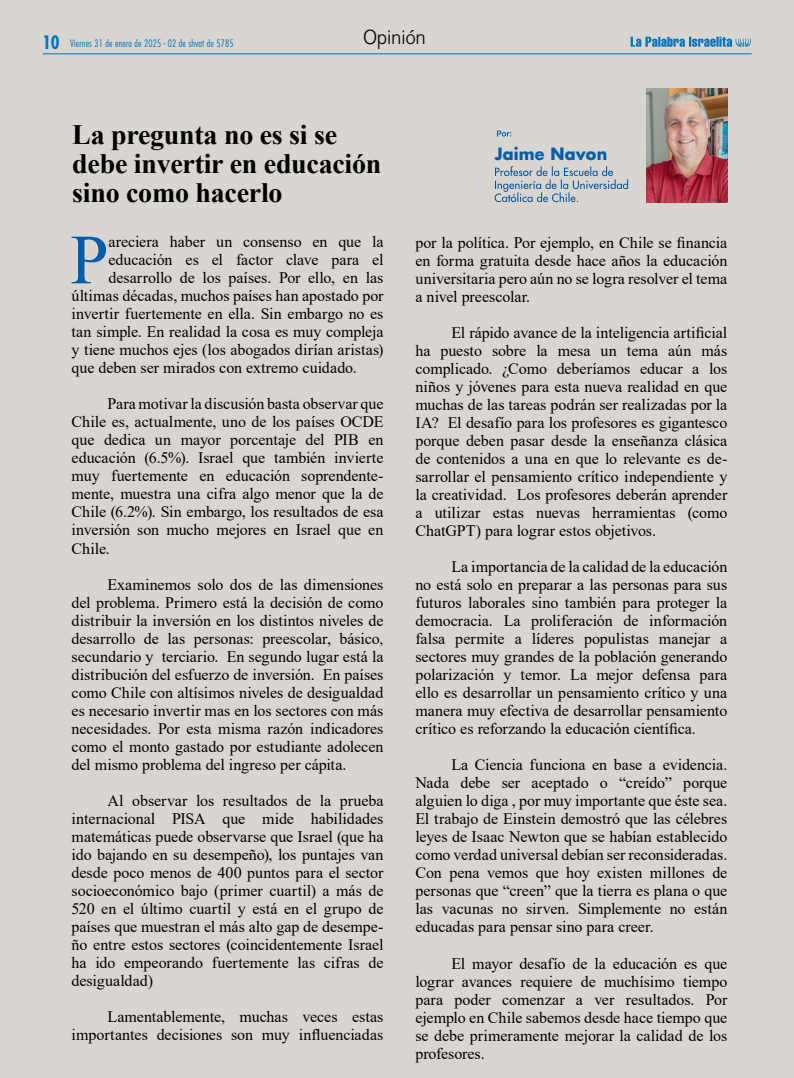
<style>
.page{position:relative;width:794px;height:1078px;background:#fff}
.page>*{position:absolute;margin:0;border:0;box-sizing:border-box;transform-origin:0 0}
.t1{font:70.4px "Times New Roman";color:#005da9}
.t2{font:700 28px/29px "Times New Roman";letter-spacing:-.01em;color:#000}
.t3{font:300 20px "Akzidenz Grotesk BQ";letter-spacing:-.01em;color:#000}
.t4{font:700 16.5px "Futura Std";letter-spacing:.01em;color:#005da9}
.t5{font:16px/18px "Times New Roman";letter-spacing:-.005em;color:#000;text-align:justify}
.t6{font:300 condensed 10px "Futura Std";letter-spacing:.02em;color:#0075bf}
.s1{font-weight:700;font-size:18px}
</style>
<div class="page">
<div style="left:0;top:0;width:794px;height:1077px;background:#d9d6d1"></div>
<hr style="left:43px;top:53px;width:708px;height:1px;background:#0075bf">
<svg style="left:630px;top:37px;width:121px;height:10px"></svg>
<svg style="left:494px;top:166px;width:134px;height:36px"></svg>
<svg style="left:497px;top:130px;width:14px;height:6px"></svg>
<img style="left:646px;top:89px;width:81px;height:113px">
<p class="t6" style="left:43px;top:38px;width:193px"><span class="s1">10</span> Viernes 31 de enero de 2025 - 02 de shvat de 5785</p>
<p class="t3" style="left:363px;top:26px;width:64px">Opinión</p>
<h2 class="t2" style="left:72px;top:119px;width:311px">La pregunta no es si se debe invertir en educación sino como hacerlo</h2>
<h1 class="t1" style="left:70px;top:210px;width:39px">P</h1>
<p class="t5" style="left:108px;top:232px;width:276px">areciera haber un consenso en que la</p>
<p class="t5" style="left:108px;top:250px;width:276px">educación es el factor clave para el</p>
<p class="t5" style="left:108px;top:268px;width:277px">desarrollo de los países. Por ello, en las</p>
<p class="t5" style="left:72px;top:286px;width:313px">últimas décadas, muchos países han apostado por</p>
<p class="t5" style="left:72px;top:304px;width:313px">invertir fuertemente en ella. Sin embargo no es</p>
<p class="t5" style="left:72px;top:322px;width:313px">tan simple. En realidad la cosa es muy compleja</p>
<p class="t5" style="left:72px;top:340px;width:313px">y tiene muchos ejes (los abogados dirían aristas)</p>
<p class="t5" style="left:72px;top:358px;width:287px">que deben ser mirados con extremo cuidado.</p>
<p class="t5" style="left:72px;top:394px;width:313px;text-indent:36px">Para motivar la discusión basta observar que Chile es, actualmente, uno de los países OCDE que dedica un mayor porcentaje del PIB en educación (6.5%). Israel que también invierte muy fuertemente en educación soprendente&shy;mente, muestra una cifra algo menor que la de Chile (6.2%). Sin embargo, los resultados de esa inversión son mucho mejores en Israel que en Chile.</p>
<p class="t5" style="left:72px;top:574px;width:313px;text-indent:36px">Examinemos solo dos de las dimensiones del problema. Primero está la decisión de como distribuir la inversión en los distintos niveles de desarrollo de las personas: preescolar, básico, secundario y terciario. En segundo lugar está la distribución del esfuerzo de inversión. En países como Chile con altísimos niveles de desigualdad es necesario invertir mas en los sectores con más necesidades. Por esta misma razón indicadores como el monto gastado por estudiante adolecen del mismo problema del ingreso per cápita.</p>
<p class="t5" style="left:72px;top:790px;width:313px;text-indent:36px">Al observar los resultados de la prueba internacional PISA que mide habilidades matemáticas puede observarse que Israel (que ha ido bajando en su desempeño), los puntajes van desde poco menos de 400 puntos para el sector socioeconómico bajo (primer cuartil) a más de 520 en el último cuartil y está en el grupo de países que muestran el más alto gap de desempe&shy;ño entre estos sectores (coincidentemente Israel ha ido empeorando fuertemente las cifras de desigualdad)</p>
<p class="t5" style="left:72px;top:1006px;width:313px;text-align:right">Lamentablemente, muchas veces estas importantes decisiones son muy influenciadas</p>
<p class="t4" style="left:495px;top:142px;width:114px">Jaime Navon</p>
<p class="t5" style="left:415px;top:233px;width:313px">por la política. Por ejemplo, en Chile se financia en forma gratuita desde hace años la educación universitaria pero aún no se logra resolver el tema a nivel preescolar.</p>
<p class="t5" style="left:415px;top:323px;width:313px;text-indent:36px">El rápido avance de la inteligencia artificial ha puesto sobre la mesa un tema aún más complicado. ¿Como deberíamos educar a los niños y jóvenes para esta nueva realidad en que muchas de las tareas podrán ser realizadas por la IA? El desafío para los profesores es gigantesco porque deben pasar desde la enseñanza clásica de contenidos a una en que lo relevante es de&shy;sarrollar el pensamiento crítico independiente y la creatividad. Los profesores deberán aprender a utilizar estas nuevas herramientas (como ChatGPT) para lograr estos objetivos.</p>
<p class="t5" style="left:415px;top:557px;width:313px;text-indent:36px">La importancia de la calidad de la educación no está solo en preparar a las personas para sus futuros laborales sino también para proteger la democracia. La proliferación de información falsa permite a líderes populistas manejar a sectores muy grandes de la población generando polarización y temor. La mejor defensa para ello es desarrollar un pensamiento crítico y una manera muy efectiva de desarrollar pensamiento crítico es reforzando la educación científica.</p>
<p class="t5" style="left:415px;top:755px;width:313px;text-indent:36px">La Ciencia funciona en base a evidencia.<br>Nada debe ser aceptado o “creído” porque alguien lo diga , por muy importante que éste sea.<br>El trabajo de Einstein demostró que las célebres leyes de Isaac Newton que se habían establecido como verdad universal debían ser reconsideradas.<br>Con pena vemos que hoy existen millones de personas que “creen” que la tierra es plana o que las vacunas no sirven. Simplemente no están educadas para pensar sino para creer.</p>
<p class="t5" style="left:415px;top:953px;width:313px;text-indent:36px">El mayor desafío de la educación es que lograr avances requiere de muchísimo tiempo para poder comenzar a ver resultados. Por ejemplo en Chile sabemos desde hace tiempo que se debe primeramente mejorar la calidad de los profesores.</p>
</div>
